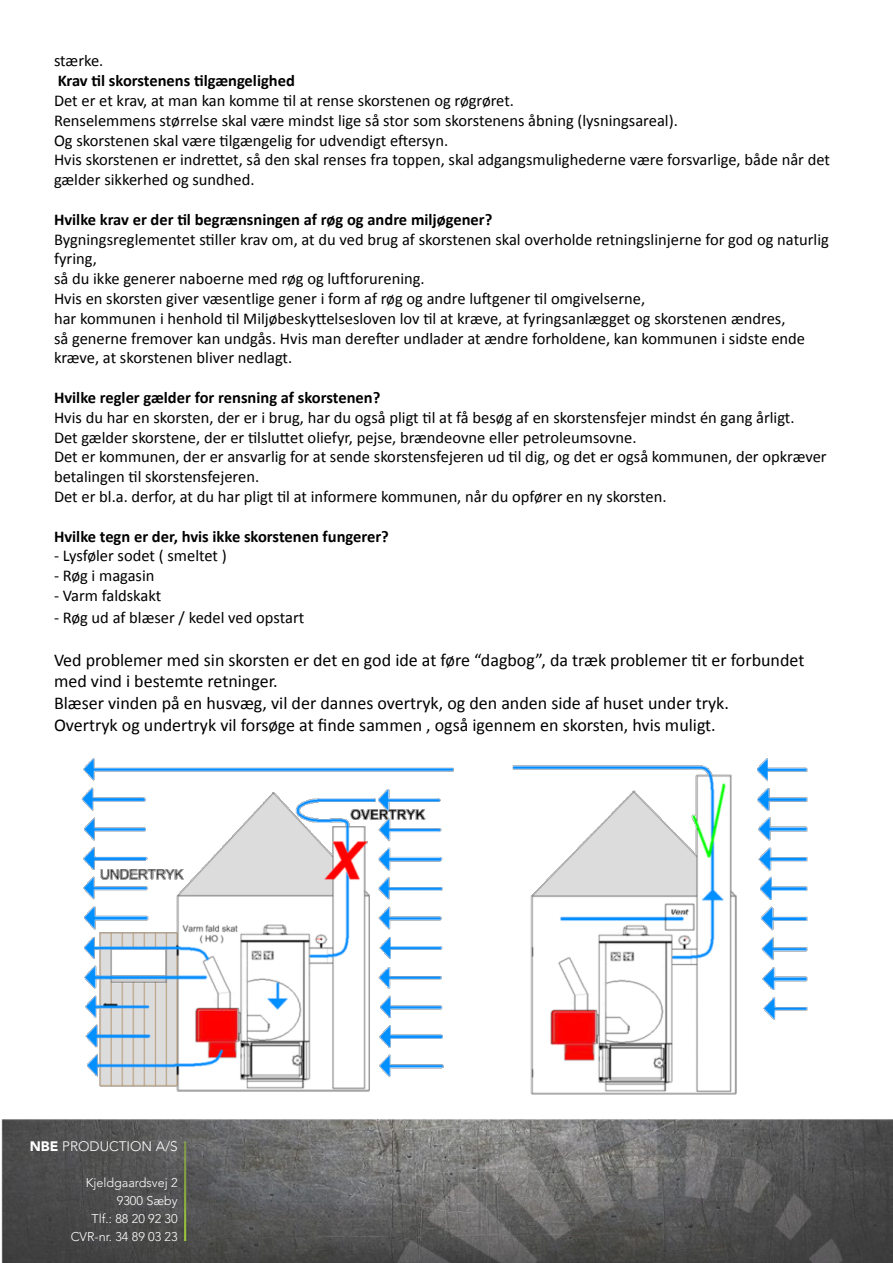
<style>
.page{position:relative;width:893px;height:1263px;background:#fff}
.page>*{position:absolute;margin:0;border:0;box-sizing:border-box;transform-origin:0 0}
.t1{font:18px/21.6px "Calibri";color:#000}
.t2{font:16.5px/19.8px "Calibri";color:#000}
.t3{font:700 16.5px "Calibri";color:#000}
.t4{font:300 13.65px "Avenir LT Std";color:#fff}
.t5{font:300 12.6px/17.9px "Avenir LT Std";color:#fff;text-align:right}
.s1{font-weight:900}
</style>
<div class="page">
<img style="left:1px;top:1119px;width:892px;height:144px">
<hr style="left:184px;top:1141px;width:2px;height:100px;background:#9dc83b">
<img style="left:81px;top:758px;width:373px;height:334px">
<img style="left:512px;top:758px;width:296px;height:337px">
<p class="t2" style="left:54px;top:51px;width:51px">stærke.</p>
<p class="t3" style="left:58px;top:70px;width:239px">Krav til skorstenens tilgængelighed</p>
<p class="t2" style="left:54px;top:91px;width:777px">Det er et krav, at man kan komme til at rense skorstenen og røgrøret.<br>Renselemmens størrelse skal være mindst lige så stor som skorstenens åbning (lysningsareal).<br>Og skorstenen skal være tilgængelig for udvendigt eftersyn.<br>Hvis skorstenen er indrettet, så den skal renses fra toppen, skal adgangsmulighederne være forsvarlige, både når det gælder sikkerhed og sundhed.</p>
<p class="t3" style="left:54px;top:209px;width:440px">Hvilke krav er der til begrænsningen af røg og andre miljøgener?</p>
<p class="t2" style="left:54px;top:229px;width:776px">Bygningsreglementet stiller krav om, at du ved brug af skorstenen skal overholde retningslinjerne for god og naturlig fyring,<br>så du ikke generer naboerne med røg og luftforurening.<br>Hvis en skorsten giver væsentlige gener i form af røg og andre luftgener til omgivelserne,<br>har kommunen i henhold til Miljøbeskyttelsesloven lov til at kræve, at fyringsanlægget og skorstenen ændres,<br>så generne fremover kan undgås. Hvis man derefter undlader at ændre forholdene, kan kommunen i sidste ende kræve, at skorstenen bliver nedlagt.</p>
<p class="t3" style="left:54px;top:387px;width:328px">Hvilke regler gælder for rensning af skorstenen?</p>
<p class="t2" style="left:54px;top:407px;width:774px">Hvis du har en skorsten, der er i brug, har du også pligt til at få besøg af en skorstensfejer mindst én gang årligt.<br>Det gælder skorstene, der er tilsluttet oliefyr, pejse, brændeovne eller petroleumsovne.<br>Det er kommunen, der er ansvarlig for at sende skorstensfejeren ud til dig, og det er også kommunen, der opkræver betalingen til skorstensfejeren.<br>Det er bl.a. derfor, at du har pligt til at informere kommunen, når du opfører en ny skorsten.</p>
<p class="t3" style="left:54px;top:526px;width:336px">Hvilke tegn er der, hvis ikke skorstenen fungerer?</p>
<p class="t2" style="left:54px;top:546px;width:174px">- Lysføler sodet ( smeltet )</p>
<p class="t2" style="left:54px;top:566px;width:102px">- Røg i magasin</p>
<p class="t2" style="left:54px;top:586px;width:109px">- Varm faldskakt</p>
<p class="t2" style="left:54px;top:607px;width:252px">- Røg ud af blæser / kedel ved opstart</p>
<p class="t1" style="left:54px;top:649px;width:752px">Ved problemer med sin skorsten er det en god ide at føre “dagbog”, da træk problemer tit er forbundet med vind i bestemte retninger.<br>Blæser vinden på en husvæg, vil der dannes overtryk, og den anden side af huset under tryk.<br>Overtryk og undertryk vil forsøge at finde sammen , også igennem en skorsten, hvis muligt.</p>
<p class="t4" style="left:30px;top:1138px;width:149px"><span class="s1">NBE</span> PRODUCTION A/S</p>
<p class="t5" style="left:71px;top:1174px;width:108px">Kjeldgaardsvej 2<br>9300 Sæby<br>Tlf.: 88 20 92 30<br>CVR-nr. 34 89 03 23</p>
</div>
